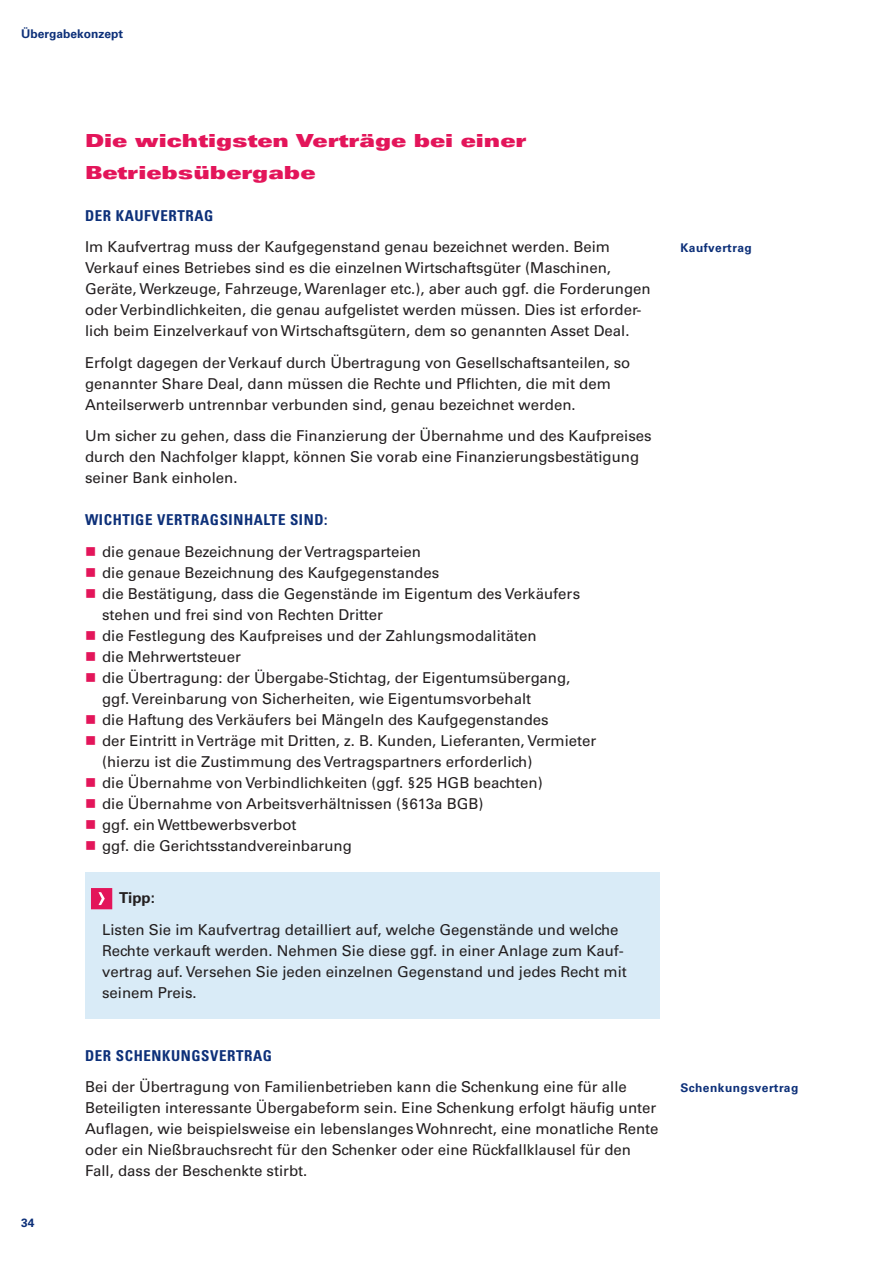
<style>
.page{position:relative;width:893px;height:1263px;background:#fff}
.page>*{position:absolute;margin:0;border:0;box-sizing:border-box;transform-origin:0 0}
.t1{font:18px/31.5px "Univers LT Std X Black Ex";color:#e3155a}
.t2{font:15px/21px "Univers LT Std";color:#231f20}
.t3{font:700 condensed 15px "Univers LT Std";letter-spacing:.04em;color:#0d3079}
.t4{font:700 15px "Univers LT Std";color:#231f20}
.t5{font:700 12px "Univers LT Std";letter-spacing:.04em;color:#0d3079}
.t6{font:700 12px "Univers LT Std";color:#0d3079}
.t7{font:700 12px "Univers LT Std";letter-spacing:.02em;color:#0d3079}
.s1{color:#e3155a}
</style>
<div class="page">
<div style="left:85px;top:872px;width:574px;height:147px;background:#d9ebf7"></div>
<svg style="left:91px;top:888px;width:21px;height:21px"></svg>
<p class="t6" style="left:21px;top:27px;width:104px">Übergabekonzept</p>
<p class="t7" style="left:21px;top:1216px;width:15px">34</p>
<p class="t1" style="left:85px;top:125px;width:443px">Die wichtigsten Verträge bei einer<br>Betriebsübergabe</p>
<p class="t3" style="left:85px;top:206px;width:130px">DER KAUFVERTRAG</p>
<p class="t2" style="left:85px;top:237px;width:567px">Im Kaufvertrag muss der Kaufgegenstand genau bezeichnet werden. Beim Verkauf eines Betriebes sind es die einzelnen Wirtschaftsgüter (Maschinen, Geräte, Werkzeuge, Fahrzeuge, Warenlager etc. ), aber auch ggf. die Forderungen oder Verbindlichkeiten, die genau aufgelistet werden müssen. Dies ist erforder&shy;lich beim Einzelverkauf von Wirtschaftsgütern, dem so genannten Asset Deal.</p>
<p class="t2" style="left:85px;top:352px;width:547px">Erfolgt dagegen der Verkauf durch Übertragung von Gesellschaftsanteilen, so genannter Share Deal, dann müssen die Rechte und Pflichten, die mit dem<br>Anteilserwerb untrennbar verbunden sind, genau bezeichnet werden.</p>
<p class="t2" style="left:85px;top:426px;width:568px">Um sicher zu gehen, dass die Finanzierung der Übernahme und des Kaufpreises durch den Nachfolger klappt, können Sie vorab eine Finanzierungsbestätigung seiner Bank einholen.</p>
<p class="t3" style="left:85px;top:511px;width:244px">WICHTIGE VERTRAGSINHALTE SIND:</p>
<p class="t2" style="left:85px;top:541px;width:338px"><span class="s1">■</span> die genaue Bezeichnung der Vertragsparteien</p>
<p class="t2" style="left:85px;top:562px;width:356px"><span class="s1">■</span> die genaue Bezeichnung des Kaufgegenstandes</p>
<p class="t2" style="left:102px;top:583px;width:480px;text-indent:-17px"><span class="s1">■</span> die Bestätigung, dass die Gegenstände im Eigentum des Verkäufers stehen und frei sind von Rechten Dritter</p>
<p class="t2" style="left:85px;top:625px;width:453px"><span class="s1">■</span> die Festlegung des Kaufpreises und der Zahlungsmodalitäten</p>
<p class="t2" style="left:85px;top:646px;width:157px"><span class="s1">■</span> die Mehrwertsteuer</p>
<p class="t2" style="left:102px;top:667px;width:470px;text-indent:-17px"><span class="s1">■</span> die Übertragung: der Übergabe-Stichtag, der Eigentumsübergang, ggf. Vereinbarung von Sicherheiten, wie Eigentumsvorbehalt</p>
<p class="t2" style="left:85px;top:709px;width:465px"><span class="s1">■</span> die Haftung des Verkäufers bei Mängeln des Kaufgegenstandes</p>
<p class="t2" style="left:102px;top:730px;width:496px;text-indent:-17px"><span class="s1">■</span> der Eintritt in Verträge mit Dritten, z. B. Kunden, Lieferanten, Vermieter (hierzu ist die Zustimmung des Vertragspartners erforderlich)</p>
<p class="t2" style="left:85px;top:772px;width:459px"><span class="s1">■</span> die Übernahme von Verbindlichkeiten (ggf. §25 HGB beachten)</p>
<p class="t2" style="left:85px;top:793px;width:400px"><span class="s1">■</span> die Übernahme von Arbeitsverhältnissen (§613a BGB)</p>
<p class="t2" style="left:85px;top:814px;width:213px"><span class="s1">■</span> ggf. ein Wettbewerbsverbot</p>
<p class="t2" style="left:85px;top:835px;width:268px"><span class="s1">■</span> ggf. die Gerichtsstandvereinbarung</p>
<p class="t4" style="left:119px;top:889px;width:37px">Tipp:</p>
<p class="t2" style="left:102px;top:919px;width:526px">Listen Sie im Kaufvertrag detailliert auf, welche Gegenstände und welche Rechte verkauft werden. Nehmen Sie diese ggf. in einer Anlage zum Kauf&shy;vertrag auf. Versehen Sie jeden einzelnen Gegenstand und jedes Recht mit seinem Preis.</p>
<p class="t3" style="left:85px;top:1046px;width:189px">DER SCHENKUNGSVERTRAG</p>
<p class="t2" style="left:85px;top:1077px;width:575px">Bei der Übertragung von Familienbetrieben kann die Schenkung eine für alle Beteiligten interessante Übergabeform sein. Eine Schenkung erfolgt häufig unter Auflagen, wie beispielsweise ein lebenslanges Wohnrecht, eine monatliche Rente oder ein Nießbrauchsrecht für den Schenker oder eine Rückfallklausel für den Fall, dass der Beschenkte stirbt.</p>
<p class="t5" style="left:680px;top:241px;width:73px">Kaufvertrag</p>
<p class="t5" style="left:680px;top:1081px;width:120px">Schenkungsvertrag</p>
</div>
